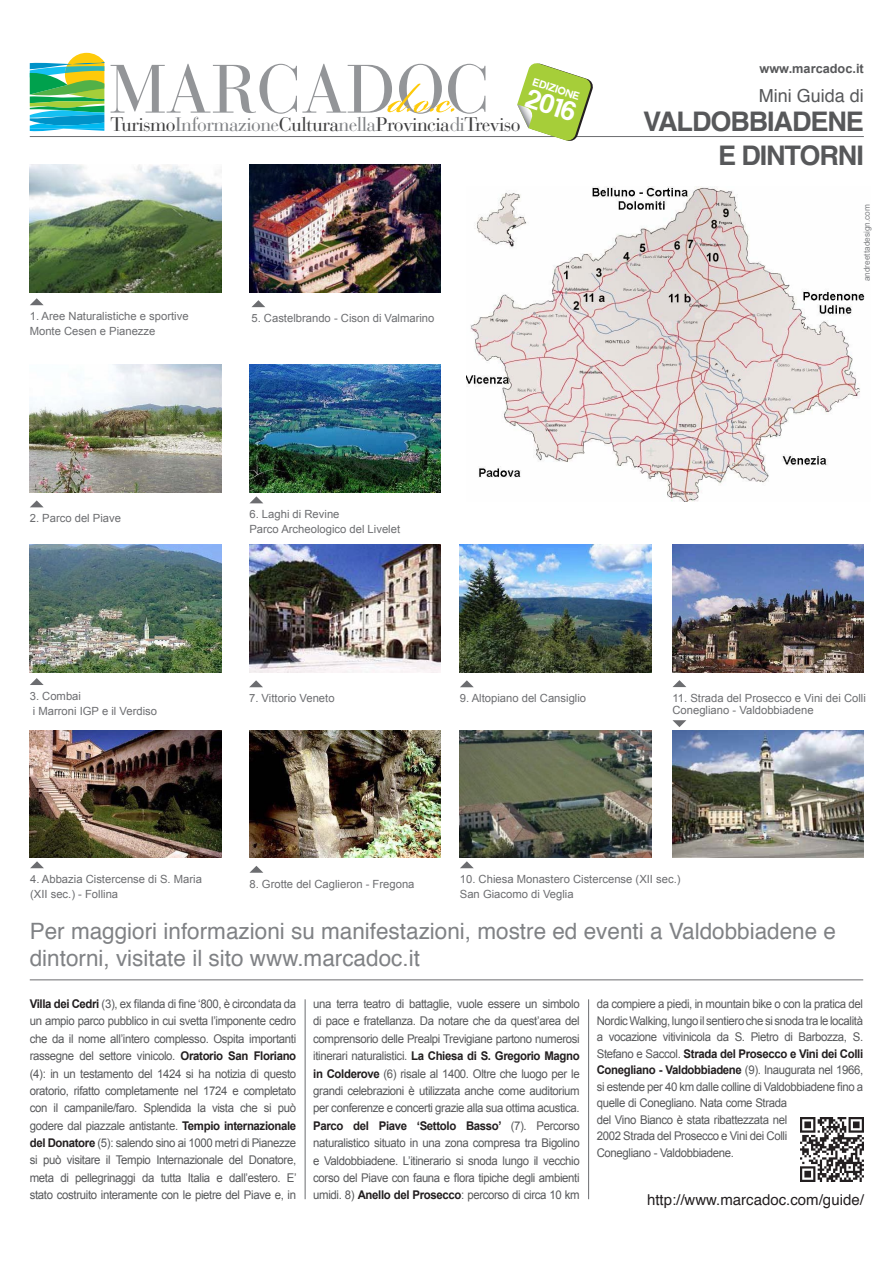
<style>
.page{position:relative;width:893px;height:1263px;background:#fff}
.page>*{position:absolute;margin:0;border:0;box-sizing:border-box;transform-origin:0 0}
.t1{font:700 27px "Helvetica";letter-spacing:-.04em;color:#57585a}
.t2{font:700 27px "COUTURE";color:#fff}
.t3{font:22.5px/27px "Helvetica";color:#808285}
.t4{font:19.5px "Bauer Bodoni";letter-spacing:-.03em;color:#3e3e3f}
.t5{font:18px "Helvetica";color:#57585a}
.t6{font:15px "Helvetica";color:#231f20}
.t7{font:700 12.75px "Arial";color:#57585a}
.t8{font:12px/17.4px "Arial";letter-spacing:-.03em;color:#57585a;text-align:justify;scale:.95 1}
.t9{font:11.25px/15px "Arial";color:#6c6d70}
.t10{font:700 10.5px "COUTURE";color:#fff}
.t11{font:8.25px "Arial";color:#808285}
.s1{color:#808285}
.s2{font-weight:700;color:#231f20}
</style>
<div class="page">
<img style="left:467px;top:187px;width:398px;height:314px">
<svg style="left:30px;top:53px;width:74px;height:79px;background:#6ac090"></svg>
<svg style="left:111px;top:64px;width:374px;height:50px"></svg>
<img style="left:30px;top:165px;width:191px;height:127px">
<img style="left:30px;top:365px;width:191px;height:128px">
<img style="left:249px;top:165px;width:192px;height:127px">
<img style="left:249px;top:365px;width:192px;height:128px">
<img style="left:249px;top:545px;width:191px;height:127px">
<img style="left:30px;top:545px;width:191px;height:127px">
<img style="left:30px;top:730px;width:191px;height:128px">
<img style="left:249px;top:730px;width:192px;height:128px">
<img style="left:460px;top:545px;width:191px;height:127px">
<img style="left:460px;top:730px;width:191px;height:128px">
<img style="left:672px;top:730px;width:192px;height:128px">
<img style="left:672px;top:545px;width:192px;height:127px">
<svg style="left:30px;top:298px;width:14px;height:7px"></svg>
<svg style="left:30px;top:500px;width:13px;height:7px"></svg>
<svg style="left:251px;top:300px;width:14px;height:7px"></svg>
<svg style="left:250px;top:496px;width:13px;height:7px"></svg>
<svg style="left:249px;top:680px;width:14px;height:7px"></svg>
<svg style="left:30px;top:678px;width:14px;height:7px"></svg>
<svg style="left:249px;top:866px;width:14px;height:7px"></svg>
<svg style="left:30px;top:861px;width:14px;height:7px"></svg>
<svg style="left:460px;top:680px;width:14px;height:7px"></svg>
<svg style="left:672px;top:680px;width:14px;height:7px"></svg>
<svg style="left:460px;top:861px;width:14px;height:7px"></svg>
<hr style="left:30px;top:136px;width:834px;height:1px;background:#6c6d70">
<img style="left:800px;top:1118px;width:64px;height:63px">
<hr style="left:305px;top:999px;width:1px;height:200px;background:#6c6d70">
<hr style="left:30px;top:979px;width:833px;height:1px;background:#6c6d70">
<hr style="left:588px;top:999px;width:1px;height:200px;background:#6c6d70">
<svg style="left:672px;top:720px;width:14px;height:7px"></svg>
<svg style="left:517px;top:63px;width:76px;height:78px"></svg>
<p class="t10" style="left:534px;top:77px;width:50px;rotate:18deg">edizione</p>
<h1 class="t2" style="left:531px;top:85px;width:53px;rotate:18deg">2016</h1>
<h3 class="t4" style="left:111px;top:113px;width:412px">Turismo<span class="s1">Informazione</span>Cultura<span class="s1">nella</span>Provincia<span class="s1">di</span>Treviso</h3>
<p class="t9" style="left:30px;top:309px;width:160px">1. Aree Naturalistiche e sportive<br>Monte Cesen e Pianezze</p>
<p class="t9" style="left:251px;top:311px;width:184px">5. Castelbrando - Cison di Valmarino</p>
<p class="t7" style="left:759px;top:60px;width:106px">www.marcadoc.it</p>
<h3 class="t5" style="left:759px;top:82px;width:107px">Mini Guida di</h3>
<h1 class="t1" style="left:643px;top:100px;width:222px">VALDOBBIADENE</h1>
<h1 class="t1" style="left:718px;top:133px;width:147px">E DINTORNI</h1>
<p class="t11" style="left:861px;top:281px;width:79px;rotate:-90deg">andreettadesign.com</p>
<p class="t9" style="left:30px;top:511px;width:93px">2. Parco del Piave</p>
<p class="t9" style="left:249px;top:507px;width:152px">6. Laghi di Revine<br>Parco Archeologico del Livelet</p>
<p class="t9" style="left:30px;top:689px;width:53px">3. Combai</p>
<p class="t9" style="left:249px;top:691px;width:87px">7. Vittorio Veneto</p>
<p class="t9" style="left:33px;top:704px;width:126px">i Marroni IGP e il Verdiso</p>
<p class="t9" style="left:460px;top:691px;width:128px">9. Altopiano del Cansiglio</p>
<p class="t9" style="left:672px;top:692px;width:195px;line-height:12px">11. Strada del Prosecco e Vini dei Colli<br>Conegliano - Valdobbiadene</p>
<p class="t9" style="left:30px;top:872px;width:173px">4. Abbazia Cistercense di S. Maria (XII sec.) - Follina</p>
<p class="t9" style="left:249px;top:876px;width:167px">8. Grotte del Caglieron - Fregona</p>
<p class="t9" style="left:460px;top:872px;width:222px">10. Chiesa Monastero Cistercense (XII sec.)<br>San Giacomo di Veglia</p>
<h2 class="t3" style="left:30px;top:919px;width:808px">Per maggiori informazioni su manifestazioni, mostre ed eventi a Valdobbiadene e dintorni, visitate il sito www.marcadoc.it</h2>
<p class="t8" style="left:30px;top:995px;width:282px"><span class="s2">Villa dei Cedri</span> (3), ex filanda di fine ‘800, è circondata da un ampio parco pubblico in cui svetta l’imponente cedro che da il nome all’intero complesso. Ospita importanti rassegne del settore vinicolo. <span class="s2">Oratorio San Floriano </span>(4): in un testamento del 1424 si ha notizia di questo oratorio, rifatto completamente nel 1724 e completato con il campanile/faro. Splendida la vista che si può godere dal piazzale antistante. <span class="s2">Tempio internazionale del Donatore</span> (5): salendo sino ai 1000 metri di Pianezze si può visitare il Tempio Internazionale del Donatore, meta di pellegrinaggi da tutta Italia e dall’estero. E’ stato costruito interamente con le pietre del Piave e, in</p>
<p class="t8" style="left:313px;top:995px;width:282px">una terra teatro di battaglie, vuole essere un simbolo di pace e fratellanza. Da notare che da quest’area del comprensorio delle Prealpi Trevigiane partono numerosi itinerari naturalistici. <span class="s2">La Chiesa di S. Gregorio Magno in Colderove</span> (6) risale al 1400. Oltre che luogo per le grandi celebrazioni è utilizzata anche come auditorium per conferenze e concerti grazie alla sua ottima acustica.<br><span class="s2">Parco del Piave ‘Settolo Basso’</span> (7). Percorso naturalistico situato in una zona compresa tra Bigolino e Valdobbiadene. L’itinerario si snoda lungo il vecchio corso del Piave con fauna e flora tipiche degli ambienti umidi. 8) <span class="s2">Anello del Prosecco</span>: percorso di circa 10 km</p>
<p class="t8" style="left:597px;top:996px;width:282px;line-height:16.5px;text-align:left">da compiere a piedi, in mountain bike o con la pratica del Nordic Walking, lungo il sentiero che si snoda tra le località a vocazione vitivinicola da S. Pietro di Barbozza, S.<br>Stefano e Saccol. <span class="s2">Strada del Prosecco e Vini dei Colli Conegliano - Valdobbiadene</span> (9). Inaugurata nel 1966, si estende per 40 km dalle colline di Valdobbiadene fino a quelle di Conegliano. Nata come Strada<br>del Vino Bianco è stata ribattezzata nel<br>2002 Strada del Prosecco e Vini dei Colli<br>Conegliano - Valdobbiadene.</p>
<p class="t6" style="left:647px;top:1188px;width:218px">http://www.marcadoc.com/guide/</p>
</div>
